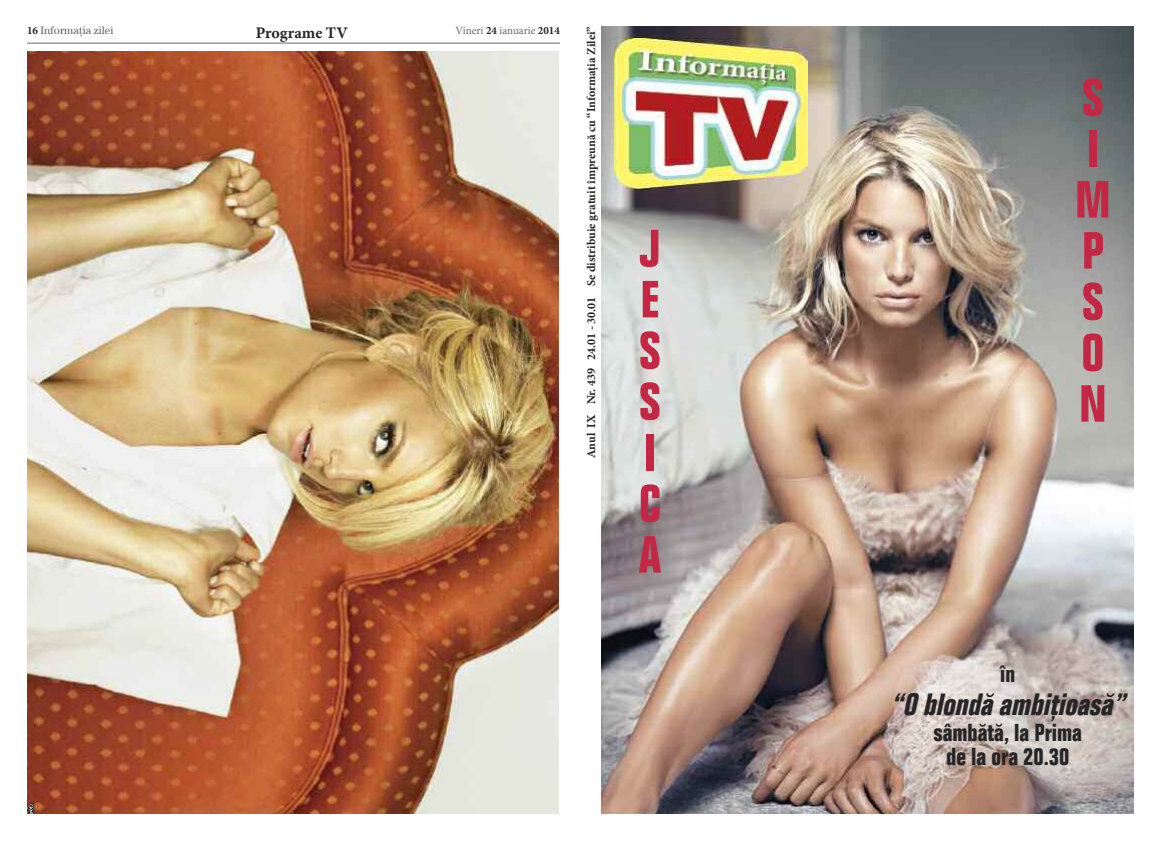
<style>
.page{position:relative;width:1163px;height:844px;background:#fff}
.page>*{position:absolute;margin:0;border:0;box-sizing:border-box;transform-origin:0 0}
.t1{font:condensed 51px/51px "IZ BC Folio";color:#c42743;text-align:justify}
.t2{font:italic condensed 30px "IZ BC Folio";color:#272627}
.t3{font:condensed 24px/24px "IZ BC Folio";color:#272627;text-align:center}
.t4{font:condensed 23px "IZ BC Folio";color:#272627}
.t5{font:16px "IZ Minion Pro Bold";color:#272627}
.t6{font:12px "IZ Minion Pro Bold";color:#272627}
.t7{font:11px "IZ Minion Pro Regular";color:#686768}
.t8{font:11px "IZ Century Std Book";color:#686768}
.s1{font-family:"IZ Minion Pro Bold";color:#272627}
</style>
<div class="page">
<hr style="left:27px;top:43px;width:533px;height:1px;background:#686768">
<img style="left:601px;top:26px;width:532px;height:787px">
<img style="left:614px;top:39px;width:193px;height:150px">
<img style="left:27px;top:51px;width:532px;height:762px">
<p class="t8" style="left:27px;top:27px;width:88px"><span class="s1">16</span> Informa\ia zilei</p>
<h3 class="t5" style="left:256px;top:26px;width:94px">Programe TV</h3>
<p class="t7" style="left:455px;top:26px;width:106px">vineri <span class="s1">24</span> ianuarie <span class="s1">2014</span></p>
<p class="t6" style="left:586px;top:458px;width:433px;rotate:-90deg">Anul IX Nr. 439 24.01 - 30.01 Se distribuie gratuit `mpreun[ cu “Informa\ia Zilei”</p>
<h1 class="t1" style="left:638px;top:227px;width:24px">J E S S I C A</h1>
<h1 class="t1" style="left:1075px;top:76px;width:36px;text-align:left">S<br>I<br>M<br>P<br>S<br>O<br>N</h1>
<h3 class="t4" style="left:1000px;top:665px;width:16px">`n</h3>
<h2 class="t2" style="left:890px;top:693px;width:241px">“O blond[ ambi\ioas[”</h2>
<h3 class="t3" style="left:933px;top:722px;width:150px">s]mb[t[, la Prima de la ora 20.30</h3>
</div>
